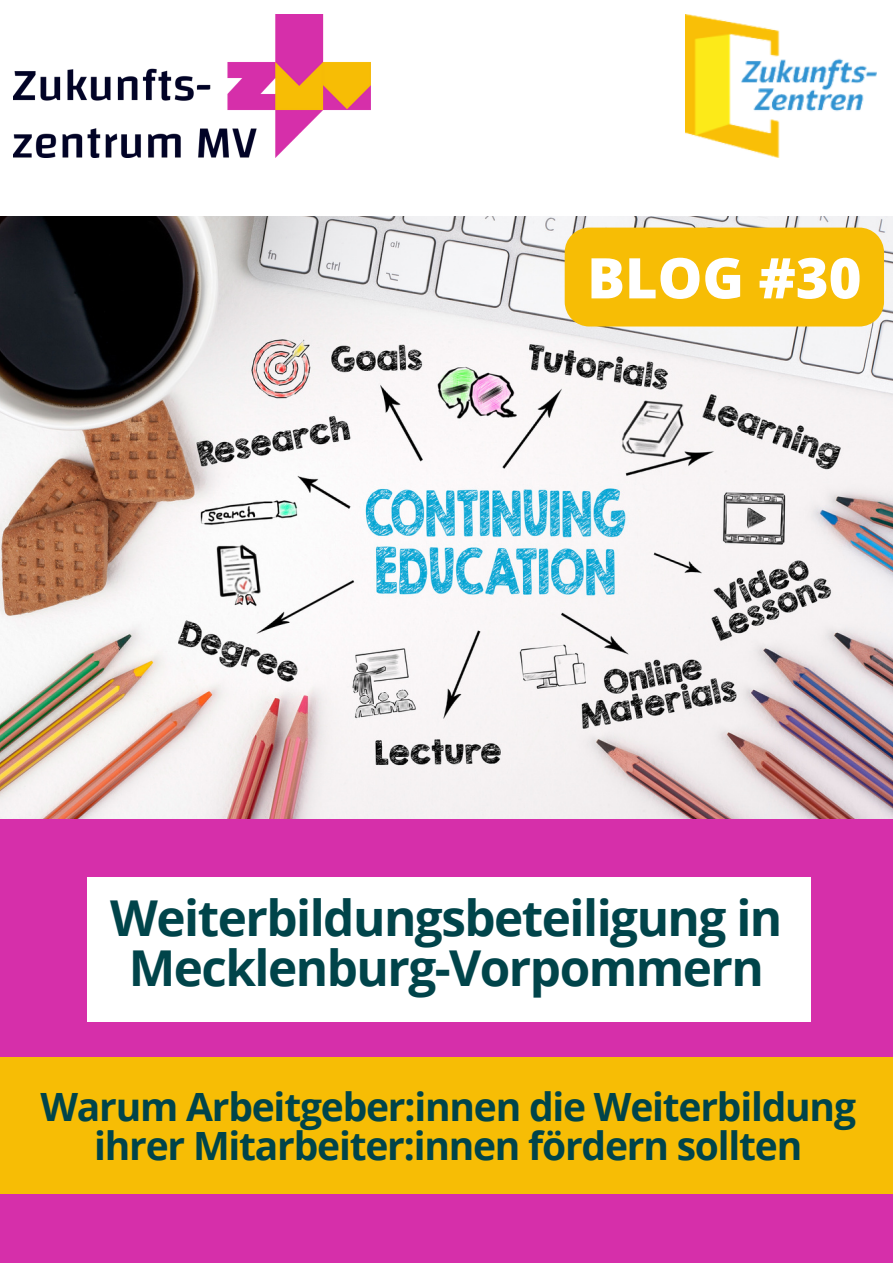
<style>
.page{position:relative;width:893px;height:1264px;background:#fff}
.page>*{position:absolute;margin:0;border:0;box-sizing:border-box;transform-origin:0 0}
.t1{font:800 56.1px "Open Sans";color:#fff}
.t2{font:700 49.5px/50.6px "Open Sans";letter-spacing:-.03em;color:#00444a;text-align:center}
.t3{font:700 39px/39.3px "Open Sans";letter-spacing:-.03em;color:#00444a;text-align:center}
</style>
<div class="page">
<div style="left:0;top:0;width:892px;height:1262px;background:#d62faa"></div>
<div style="left:0;top:0;width:892px;height:217px;background:#fff"></div>
<img style="left:685px;top:15px;width:191px;height:142px">
<img style="left:13px;top:15px;width:358px;height:142px">
<div style="left:0;top:1057px;width:892px;height:136px;background:#f7bd05"></div>
<img style="left:0;top:217px;width:892px;height:601px">
<div style="left:87px;top:877px;width:723px;height:145px;background:#fff"></div>
<div style="left:564px;top:227px;width:319px;height:99px;background:#f7bd05"></div>
<p class="t1" style="left:587px;top:238px;width:276px">BLOG #30</p>
<p class="t2" style="left:110px;top:891px;width:673px">Weiterbildungsbeteiligung in<br>Mecklenburg-Vorpommern</p>
<p class="t3" style="left:40px;top:1085px;width:816px">Warum Arbeitgeber:innen die Weiterbildung ihrer Mitarbeiter:innen fördern sollten</p>
</div>
